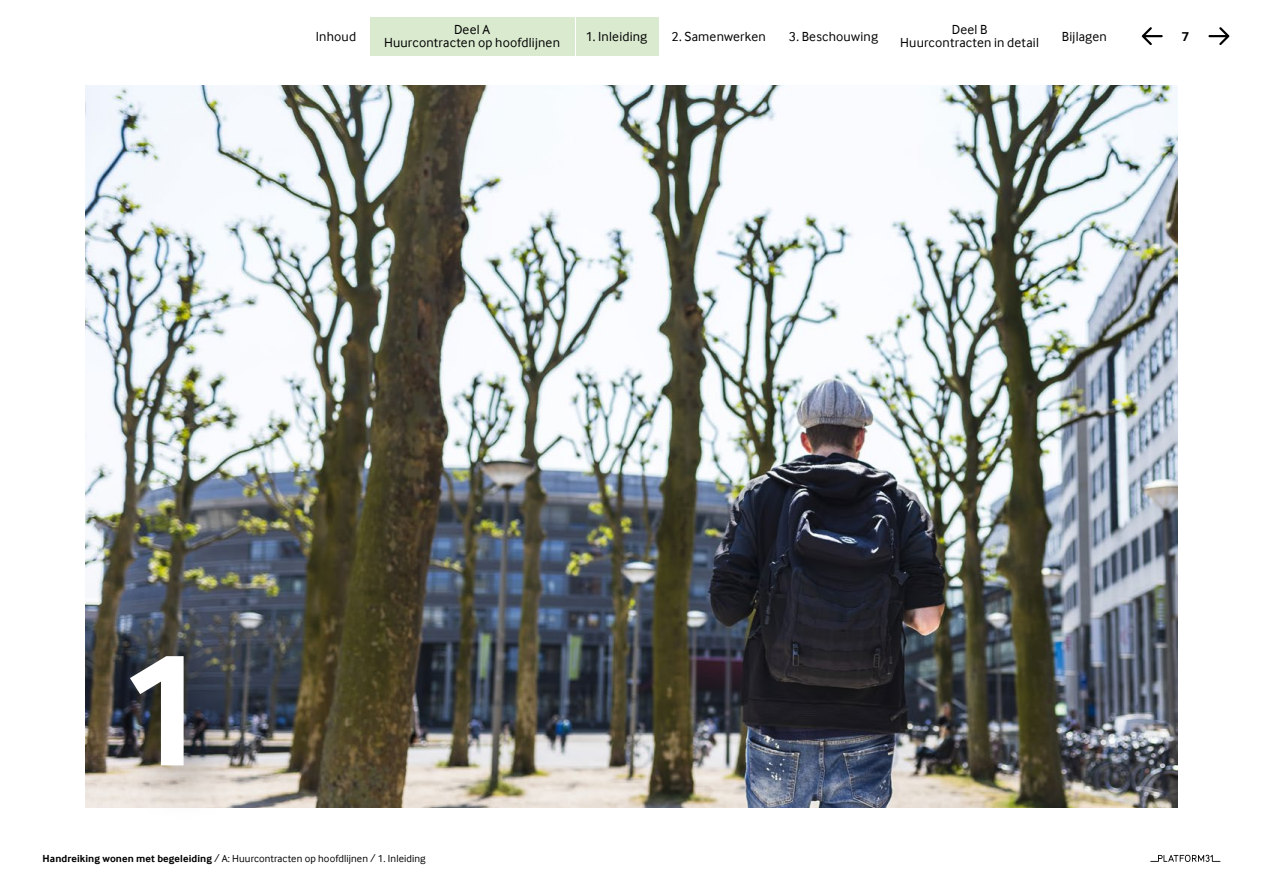
<style>
.page{position:relative;width:1263px;height:893px;background:#fff}
.page>*{position:absolute;margin:0;border:0;box-sizing:border-box;transform-origin:0 0}
.t1{font:700 165px "Inter Face";color:#fff}
.t2{font:13.5px/13.5px "Inter Face";letter-spacing:.015em;color:#000;text-align:center}
.t3{font:700 13.5px "Inter Face";color:#000}
.t4{font:10.5px "Inter Face";letter-spacing:.01em;color:#000}
.s1{font-weight:700}
</style>
<div class="page">
<svg style="left:1150px;top:855px;width:70px;height:7px"></svg>
<svg style="left:1208px;top:27px;width:21px;height:18px"></svg>
<svg style="left:1142px;top:27px;width:21px;height:18px"></svg>
<img style="left:85px;top:85px;width:1093px;height:723px">
<div style="left:99px;top:623px;width:144px;height:201px;background:#000;opacity:.5"></div>
<div style="left:370px;top:17px;width:204px;height:38px;background:#daeacf"></div>
<div style="left:576px;top:17px;width:83px;height:38px;background:#daeacf"></div>
<p class="t2" style="left:384px;top:23px;width:178px">Deel A<br>Huurcontracten op hoofdlijnen</p>
<p class="t2" style="left:900px;top:23px;width:140px">Deel B<br>Huurcontracten in detail</p>
<p class="t2" style="left:316px;top:29px;width:42px">Inhoud</p>
<p class="t2" style="left:586px;top:29px;width:63px">1. Inleiding</p>
<p class="t2" style="left:672px;top:29px;width:96px">2. Samenwerken</p>
<p class="t2" style="left:789px;top:29px;width:91px">3. Beschouwing</p>
<p class="t2" style="left:1062px;top:29px;width:46px">Bijlagen</p>
<p class="t3" style="left:1182px;top:28px;width:9px">7</p>
<h1 class="t1" style="left:119px;top:615px;width:91px">1</h1>
<p class="t4" style="left:43px;top:852px;width:385px"><span class="s1">Handreiking wonen met begeleiding</span> / A: Huurcontracten op hoofdlijnen / 1. Inleiding</p>
</div>
